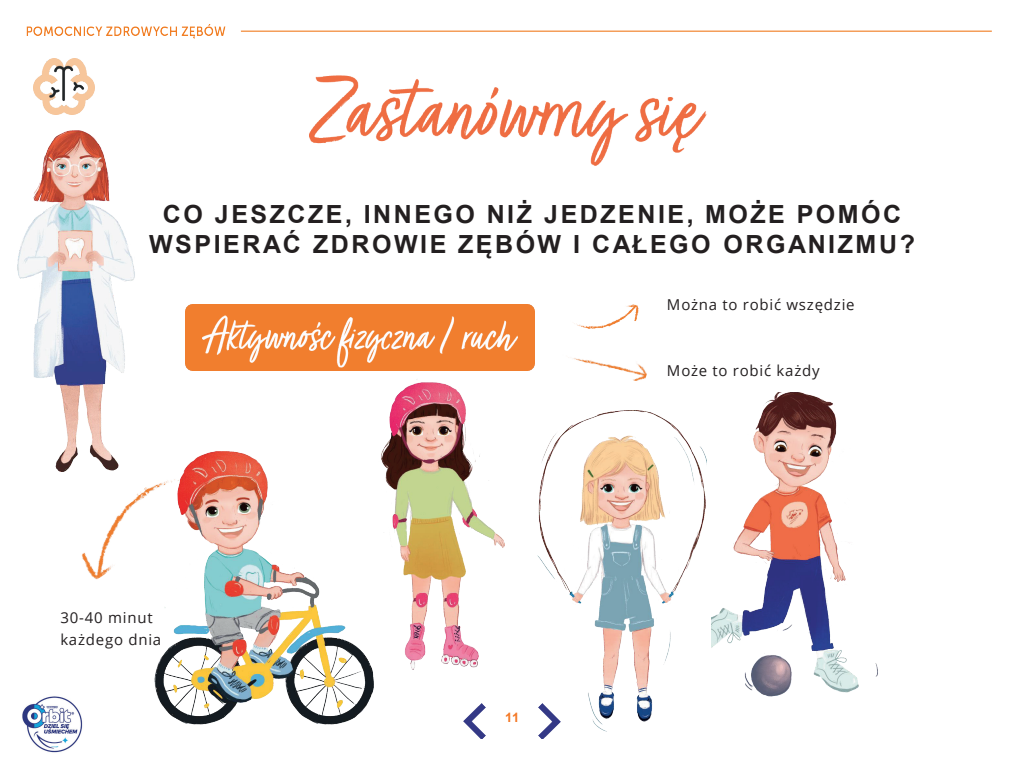
<style>
.page{position:relative;width:1024px;height:768px;background:#fff}
.page>*{position:absolute;margin:0;border:0;box-sizing:border-box;transform-origin:0 0}
.t1{font:700 25px/30px "Arial";letter-spacing:.1em;color:#231f20;text-align:center}
.t2{font:15px/21.6px "Open Sans";letter-spacing:.05em;color:#231f20}
.t3{font:700 13px "Arial";color:#f47825}
</style>
<div class="page">
<img style="left:538px;top:731px;width:14px;height:8px">
<img style="left:464px;top:703px;width:22px;height:36px">
<img style="left:33px;top:58px;width:62px;height:57px">
<div style="left:186px;top:304px;width:348px;height:66px;background:#f17e2e"></div>
<img style="left:574px;top:305px;width:65px;height:23px">
<img style="left:573px;top:358px;width:74px;height:23px">
<img style="left:202px;top:309px;width:316px;height:61px">
<img style="left:81px;top:451px;width:292px;height:274px">
<img style="left:537px;top:410px;width:170px;height:321px">
<img style="left:365px;top:382px;width:139px;height:288px">
<img style="left:711px;top:392px;width:167px;height:305px">
<img style="left:81px;top:685px;width:9px;height:7px">
<img style="left:17px;top:130px;width:119px;height:342px">
<img style="left:309px;top:75px;width:398px;height:91px">
<img style="left:22px;top:692px;width:70px;height:61px">
<img style="left:26px;top:25px;width:966px;height:14px">
<p class="t1" style="left:149px;top:200px;width:768px">CO JESZCZE, INNEGO NIŻ JEDZENIE, MOŻE POMÓC<br>WSPIERAĆ ZDROWIE ZĘBÓW I CAŁEGO ORGANIZMU?</p>
<p class="t2" style="left:667px;top:293px;width:189px">Można to robić wszędzie</p>
<p class="t2" style="left:60px;top:607px;width:102px">30-40 minut każdego dnia</p>
<p class="t3" style="left:505px;top:709px;width:16px">11</p>
<p class="t2" style="left:667px;top:360px;width:154px">Może to robić każdy</p>
</div>
